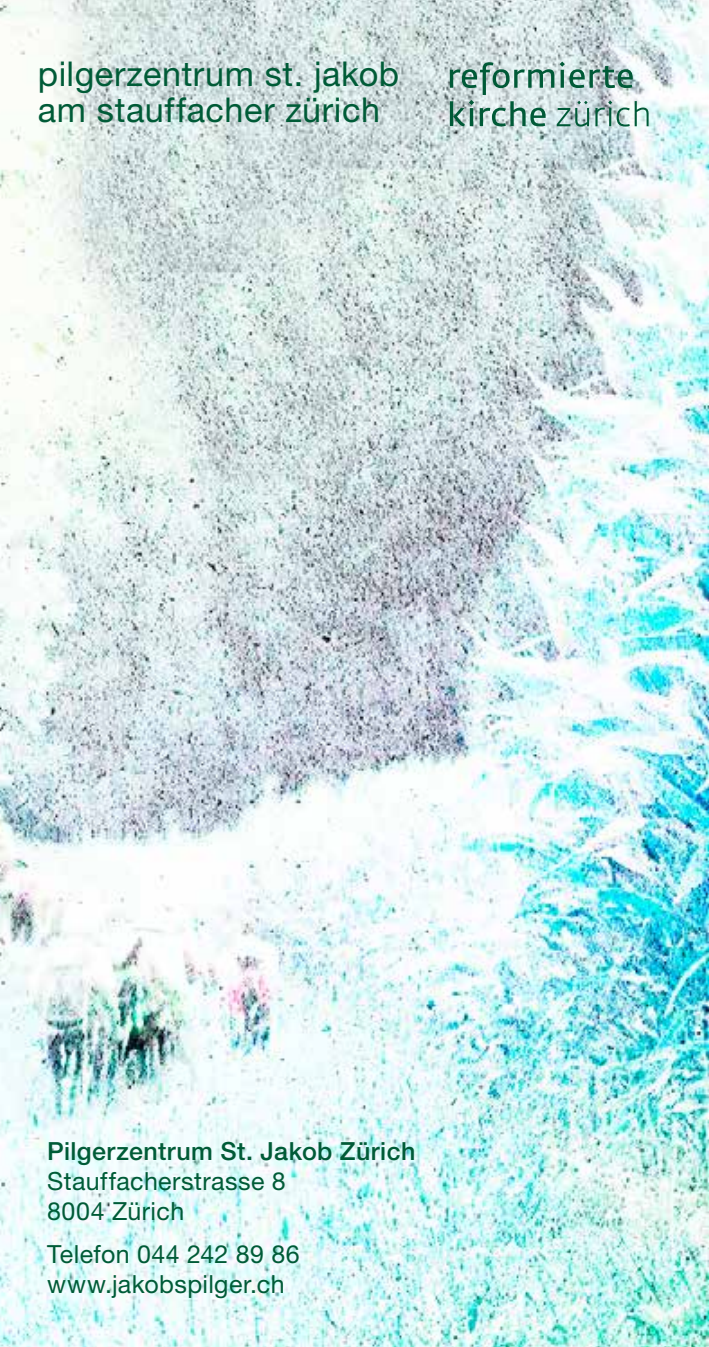
<style>
.page{position:relative;width:709px;height:1347px;background:#fff}
.page>*{position:absolute;margin:0;border:0;box-sizing:border-box;transform-origin:0 0}
.t1{font:34.25px/36px "Helvetica Neue LT Pro";letter-spacing:.015em;color:#005b37}
.t2{font:25px/30px "Helvetica Neue LT Pro";letter-spacing:.015em;color:#005b37}
.t3{font:500 25px "Helvetica Neue LT Pro";letter-spacing:.015em;color:#005b37}
</style>
<div class="page">
<img style="left:0;top:0;width:709px;height:1346px">
<svg style="left:450px;top:62px;width:198px;height:65px"></svg>
<h1 class="t1" style="left:38px;top:55px;width:363px">pilgerzentrum st. jakob am stauffacher zürich</h1>
<p class="t3" style="left:47px;top:1136px;width:369px">Pilgerzentrum St. Jakob Zürich</p>
<p class="t2" style="left:47px;top:1165px;width:240px">Stauffacherstrasse 8<br>8004 Zürich</p>
<p class="t2" style="left:47px;top:1238px;width:254px">Telefon 044 242 89 86 www.jakobspilger.ch</p>
</div>
